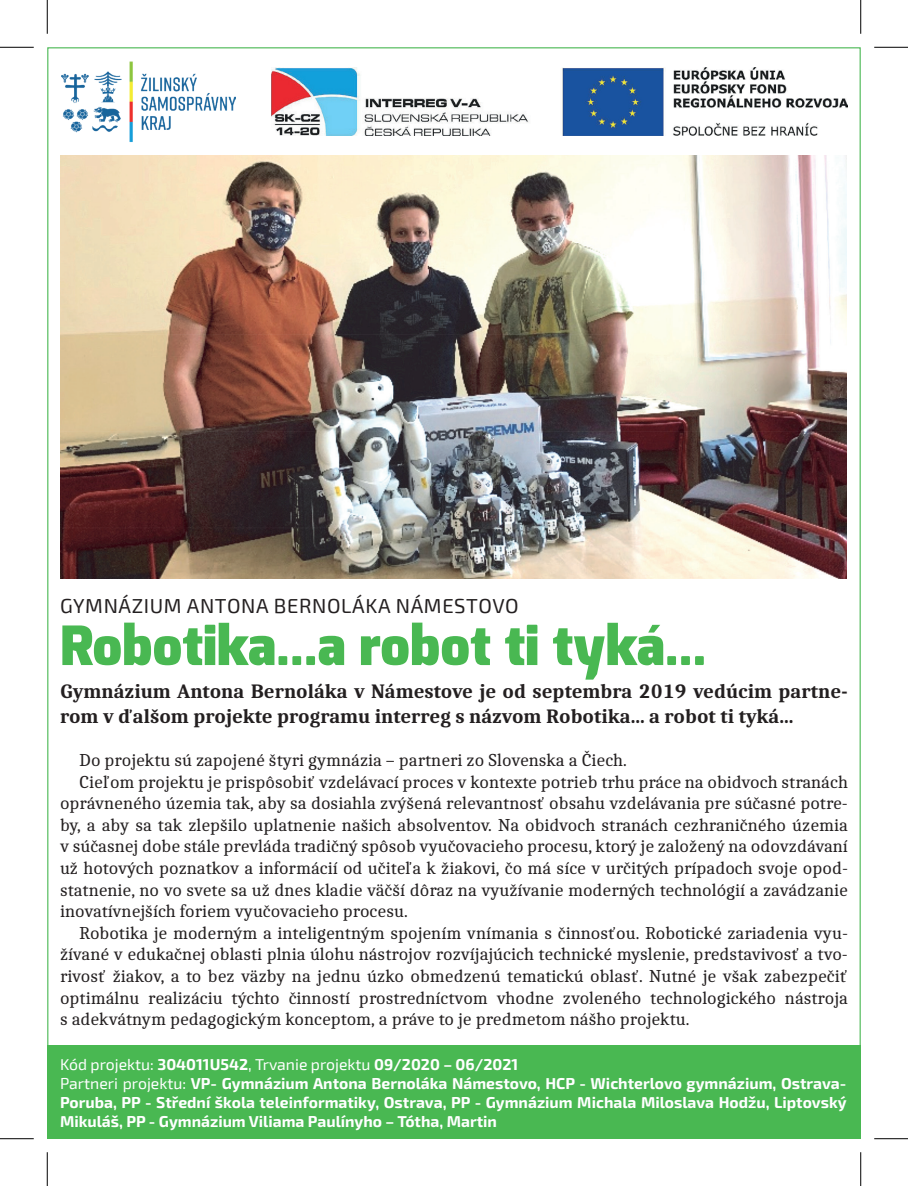
<style>
.page{position:relative;width:908px;height:1186px;background:#fff}
.page>*{position:absolute;margin:0;border:0;box-sizing:border-box;transform-origin:0 0}
.t1{font:900 54px "Exo";color:#49b852}
.t2{font:700 20.25px/24.3px "Caladea";color:#231f20}
.t3{font:20.25px "Exo 2";letter-spacing:.03em;color:#231f20}
.t4{font:18px "Caladea";color:#231f20}
.t5{font:700 15.75px/18.9px "Exo 2";color:#fff}
.s1{font-weight:400}
</style>
<div class="page">
<div style="left:47px;top:1044px;width:813px;height:94px;background:#49b852"></div>
<img style="left:62px;top:61px;width:174px;height:81px">
<img style="left:272px;top:67px;width:257px;height:68px">
<img style="left:561px;top:67px;width:286px;height:68px">
<img style="left:60px;top:155px;width:786px;height:423px">
<hr style="left:0;top:47px;width:34px;height:1px;background:#000">
<hr style="left:874px;top:47px;width:34px;height:1px;background:#000">
<hr style="left:0;top:1137px;width:34px;height:1px;background:#000">
<hr style="left:874px;top:1137px;width:34px;height:1px;background:#000">
<hr style="left:47px;top:0;width:1px;height:34px;background:#000">
<hr style="left:47px;top:1151px;width:1px;height:34px;background:#000">
<hr style="left:860px;top:0;width:1px;height:34px;background:#000">
<hr style="left:860px;top:1151px;width:1px;height:34px;background:#000">
<p class="t3" style="left:60px;top:594px;width:460px">GYMNÁZIUM ANTONA BERNOLÁKA NÁMESTOVO</p>
<h1 class="t1" style="left:60px;top:610px;width:648px">Robotika...a robot ti tyká...</h1>
<p class="t2" style="left:60px;top:678px;width:789px">Gymnázium Antona Bernoláka v Námestove je od septembra 2019 vedúcim partne&shy;rom v ďalšom projekte programu interreg s názvom Robotika... a robot ti tyká...</p>
<p class="t4" style="left:79px;top:749px;width:549px">Do projektu sú zapojené štyri gymnázia – partneri zo Slovenska a Čiech.</p>
<p class="t4" style="left:79px;top:770px;width:770px">Cieľom projektu je prispôsobiť vzdelávací proces v kontexte potrieb trhu práce na obidvoch stranách</p>
<p class="t4" style="left:60px;top:792px;width:789px">oprávneného územia tak, aby sa dosiahla zvýšená relevantnosť obsahu vzdelávania pre súčasné potre-</p>
<p class="t4" style="left:60px;top:813px;width:789px">by, a aby sa tak zlepšilo uplatnenie našich absolventov. Na obidvoch stranách cezhraničného územia</p>
<p class="t4" style="left:60px;top:835px;width:789px">v súčasnej dobe stále prevláda tradičný spôsob vyučovacieho procesu, ktorý je založený na odovzdávaní</p>
<p class="t4" style="left:60px;top:857px;width:789px">už hotových poznatkov a informácií od učiteľa k žiakovi, čo má síce v určitých prípadoch svoje opod-</p>
<p class="t4" style="left:60px;top:878px;width:789px">statnenie, no vo svete sa už dnes kladie väčší dôraz na využívanie moderných technológií a zavádzanie</p>
<p class="t4" style="left:60px;top:900px;width:349px">inovatívnejších foriem vyučovacieho procesu.</p>
<p class="t4" style="left:79px;top:921px;width:770px">Robotika je moderným a inteligentným spojením vnímania s činnosťou. Robotické zariadenia vyu-</p>
<p class="t4" style="left:60px;top:943px;width:789px">žívané v edukačnej oblasti plnia úlohu nástrojov rozvíjajúcich technické myslenie, predstavivosť a tvo-</p>
<p class="t4" style="left:60px;top:965px;width:789px">rivosť žiakov, a to bez väzby na jednu úzko obmedzenú tematickú oblasť. Nutné je však zabezpečiť</p>
<p class="t4" style="left:60px;top:986px;width:789px">optimálnu realizáciu týchto činností prostredníctvom vhodne zvoleného technologického nástroja</p>
<p class="t4" style="left:60px;top:1008px;width:631px">s adekvátnym pedagogickým konceptom, a práve to je predmetom nášho projektu.</p>
<p class="t5" style="left:60px;top:1053px;width:788px"><span class="s1">Kód projektu:</span> 304011U542<span class="s1">, Trvanie projektu</span> 09/2020 – 06/2021<br><span class="s1">Partneri projektu:</span> VP- Gymnázium Antona Bernoláka Námestovo, HCP - Wichterlovo gymnázium, Ostrava-Poruba, PP - Střední škola teleinformatiky, Ostrava, PP - Gymnázium Michala Miloslava Hodžu, Liptovský Mikuláš, PP - Gymnázium Viliama Paulínyho – Tótha, Martin</p>
</div>
